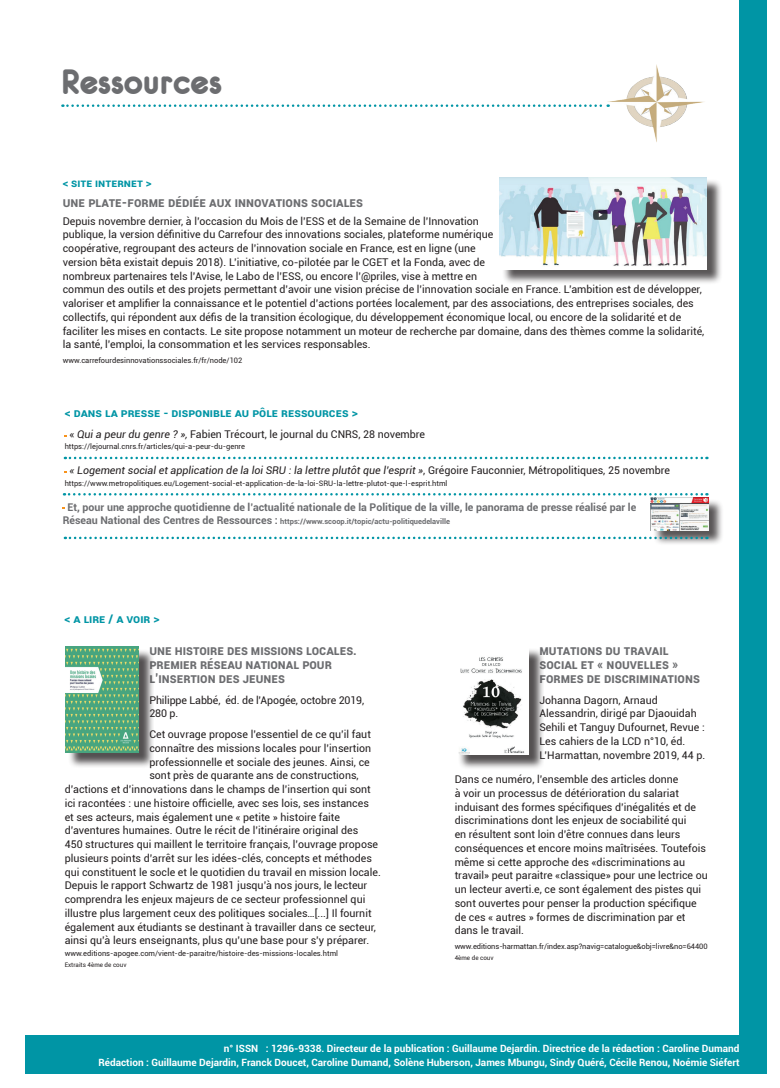
<style>
.page{position:relative;width:780px;height:1088px;background:#fff}
.page>*{position:absolute;margin:0;border:0;box-sizing:border-box;transform-origin:0 0}
.t1{font:37.5px "Eurofurencebold";color:#6c6d70}
.t2{font:700 13.62px/13.8px "Roboto";color:#6c6d70;scale:.92 1}
.t3{font:700 13.62px/13.8px "Roboto";letter-spacing:.04em;color:#6c6d70;scale:.92 1}
.t4{font:700 13.62px "Roboto";letter-spacing:.035em;color:#6c6d70;scale:.92 1}
.t5{font:700 11.88px "Roboto";color:#0095a5}
.t6{font:700 11.25px "Roboto";color:#0095a5}
.t7{font:10.62px/13.8px "Roboto";color:#231f20}
.t8{font:italic 10.62px "Roboto";color:#231f20}
.t9{font:700 10.62px "Roboto";color:#6c6d70}
.t10{font:700 10px/13.8px "Roboto";color:#fff;text-align:right}
.t11{font:7.5px "Roboto";color:#231f20}
.t12{font:700 7.5px "Roboto";color:#6c6d70}
.t13{font:6.25px "Roboto";color:#231f20}
.s1{font-style:italic}
.s2{font-style:normal}
.s3{font-size:10.62px}
</style>
<div class="page">
<svg style="left:62px;top:104px;width:545px;height:3px"></svg>
<img style="left:607px;top:64px;width:97px;height:78px">
<div style="left:739px;top:0;width:27px;height:1074px;background:#0095a5"></div>
<div style="left:67px;top:649px;width:87px;height:119px;background:#231f20;opacity:.78"></div>
<img style="left:66px;top:647px;width:73px;height:105px">
<svg style="left:64px;top:493px;width:643px;height:2px"></svg>
<svg style="left:65px;top:457px;width:642px;height:2px"></svg>
<div style="left:652px;top:499px;width:71px;height:47px;background:#231f20;opacity:.75"></div>
<img style="left:650px;top:497px;width:58px;height:33px">
<svg style="left:65px;top:537px;width:642px;height:2px"></svg>
<div style="left:25px;top:1036px;width:714px;height:38px;background:#0095a5"></div>
<div style="left:457px;top:648px;width:87px;height:122px;background:#231f20;opacity:.78"></div>
<img style="left:457px;top:648px;width:71px;height:106px">
<div style="left:501px;top:179px;width:221px;height:106px;background:#231f20;opacity:.75"></div>
<img style="left:500px;top:177px;width:206px;height:92px">
<h1 class="t1" style="left:61px;top:63px;width:162px">Ressources</h1>
<p class="t6" style="left:63px;top:175px;width:90px">&lt; site internet &gt;</p>
<p class="t4" style="left:63px;top:193px;width:328px">une plate-forme dédiée aux innovations sociales</p>
<p class="t7" style="left:63px;top:214px;width:643px">Depuis novembre dernier, à l’occasion du Mois de l’ESS et de la Semaine de l’Innovation<br>publique, la version définitive du Carrefour des innovations sociales, plateforme numérique<br>coopérative, regroupant des acteurs de l’innovation sociale en France, est en ligne (une<br>version bêta existait depuis 2018). L’initiative, co-pilotée par le CGET et la Fonda, avec de<br>nombreux partenaires tels l’Avise, le Labo de l’ESS, ou encore l’@priles, vise à mettre en<br>commun des outils et des projets permettant d’avoir une vision précise de l’innovation sociale en France. L’ambition est de développer, valoriser et amplifier la connaissance et le potentiel d’actions portées localement, par des associations, des entreprises sociales, des collectifs, qui répondent aux défis de la transition écologique, du développement économique local, ou encore de la solidarité et de faciliter les mises en contacts. Le site propose notamment un moteur de recherche par domaine, dans des thèmes comme la solidarité, la santé, l’emploi, la consommation et les services responsables.</p>
<p class="t11" style="left:63px;top:355px;width:181px">www.carrefourdesinnovationssociales.fr/fr/node/102</p>
<p class="t5" style="left:65px;top:405px;width:294px">&lt; dans la presse - disponible au Pôle ressources &gt;</p>
<p class="t7" style="left:70px;top:427px;width:357px">« <span class="s1">Qui a peur du genre ? »,</span> Fabien Trécourt, le journal du CNRS, 28 novembre</p>
<p class="t11" style="left:65px;top:441px;width:182px">https://lejournal.cnrs.fr/articles/qui-a-peur-du-genre</p>
<p class="t8" style="left:70px;top:463px;width:602px">« Logement social et application de la loi SRU : la lettre plutôt que l’esprit »<span class="s2">, Grégoire Fauconnier, Métropolitiques, 25 novembre</span></p>
<p class="t11" style="left:65px;top:478px;width:384px">https://www.metropolitiques.eu/Logement-social-et-application-de-la-loi-SRU-la-lettre-plutot-que-l-esprit.html</p>
<p class="t9" style="left:68px;top:499px;width:570px">Et, pour une approche quotidienne de l’actualité nationale de la Politique de la ville, le panorama de presse réalisé par le</p>
<p class="t12" style="left:63px;top:516px;width:389px"><span class="s3">Réseau National des Centres de Ressources :</span> https://www.scoop.it/topic/actu-politiquedelaville</p>
<p class="t5" style="left:64px;top:610px;width:97px">&lt; a lire / a voir &gt;</p>
<p class="t2" style="left:149px;top:643px;width:227px">une histoire des missions locales.<br>Premier réseau national pour l’insertion des jeunes</p>
<p class="t7" style="left:149px;top:692px;width:216px">Philippe Labbé, éd. de l’Apogée, octobre 2019,<br>280 p.</p>
<p class="t7" style="left:149px;top:727px;width:223px">Cet ouvrage propose l’essentiel de ce qu’il faut</p>
<p class="t7" style="left:149px;top:741px;width:223px">connaître des missions locales pour l’insertion</p>
<p class="t7" style="left:149px;top:755px;width:222px">professionnelle et sociale des jeunes. Ainsi, ce</p>
<p class="t7" style="left:149px;top:768px;width:211px">sont près de quarante ans de constructions,</p>
<p class="t7" style="left:65px;top:782px;width:308px">d’actions et d’innovations dans le champs de l’insertion qui sont</p>
<p class="t7" style="left:65px;top:796px;width:306px">ici racontées : une histoire officielle, avec ses lois, ses instances</p>
<p class="t7" style="left:65px;top:810px;width:277px">et ses acteurs, mais également une « petite » histoire faite</p>
<p class="t7" style="left:65px;top:823px;width:295px">d’aventures humaines. Outre le récit de l’itinéraire original des</p>
<p class="t7" style="left:65px;top:837px;width:315px">450 structures qui maillent le territoire français, l’ouvrage propose</p>
<p class="t7" style="left:65px;top:851px;width:309px">plusieurs points d’arrêt sur les idées-clés, concepts et méthodes</p>
<p class="t7" style="left:65px;top:865px;width:317px">qui constituent le socle et le quotidien du travail en mission locale.</p>
<p class="t7" style="left:65px;top:878px;width:304px">Depuis le rapport Schwartz de 1981 jusqu’à nos jours, le lecteur</p>
<p class="t7" style="left:65px;top:892px;width:302px">comprendra les enjeux majeurs de ce secteur professionnel qui</p>
<p class="t7" style="left:65px;top:906px;width:308px">illustre plus largement ceux des politiques sociales…[...] Il fournit</p>
<p class="t7" style="left:65px;top:920px;width:313px">également aux étudiants se destinant à travailler dans ce secteur,</p>
<p class="t7" style="left:65px;top:933px;width:306px">ainsi qu’à leurs enseignants, plus qu’une base pour s’y préparer.</p>
<p class="t11" style="left:65px;top:948px;width:275px">www.editions-apogee.com/vient-de-paraitre/histoire-des-missions-locales.html</p>
<p class="t13" style="left:65px;top:960px;width:63px">Extraits 4ème de couv</p>
<p class="t3" style="left:539px;top:643px;width:176px">mutations du travail social et « nouvelles » formes de discriminations</p>
<p class="t7" style="left:539px;top:692px;width:167px">Johanna Dagorn, Arnaud<br>Alessandrin, dirigé par Djaouidah<br>Sehili et Tanguy Dufournet, Revue :<br>Les cahiers de la LCD n°10, éd.<br>L’Harmattan, novembre 2019, 44 p.</p>
<p class="t7" style="left:454px;top:772px;width:255px">Dans ce numéro, l’ensemble des articles donne<br>à voir un processus de détérioration du salariat induisant des formes spécifiques d’inégalités et de discriminations dont les enjeux de sociabilité qui<br>en résultent sont loin d’être connues dans leurs conséquences et encore moins maîtrisées. Toutefois même si cette approche des «discriminations au travail» peut paraitre «classique» pour une lectrice ou un lecteur averti.e, ce sont également des pistes qui sont ouvertes pour penser la production spécifique de ces « autres » formes de discrimination par et dans le travail.</p>
<p class="t11" style="left:454px;top:941px;width:254px">www.editions-harmattan.fr/index.asp?navig=catalogue&amp;obj=livre&amp;no=64400</p>
<p class="t13" style="left:454px;top:954px;width:40px">4ème de couv</p>
<p class="t10" style="left:98px;top:1041px;width:642px">n° ISSN : 1296-9338. Directeur de la publication : Guillaume Dejardin. Directrice de la rédaction : Caroline Dumand<br>Rédaction : Guillaume Dejardin, Franck Doucet, Caroline Dumand, Solène Huberson, James Mbungu, Sindy Quéré, Cécile Renou, Noémie Siéfert</p>
</div>
